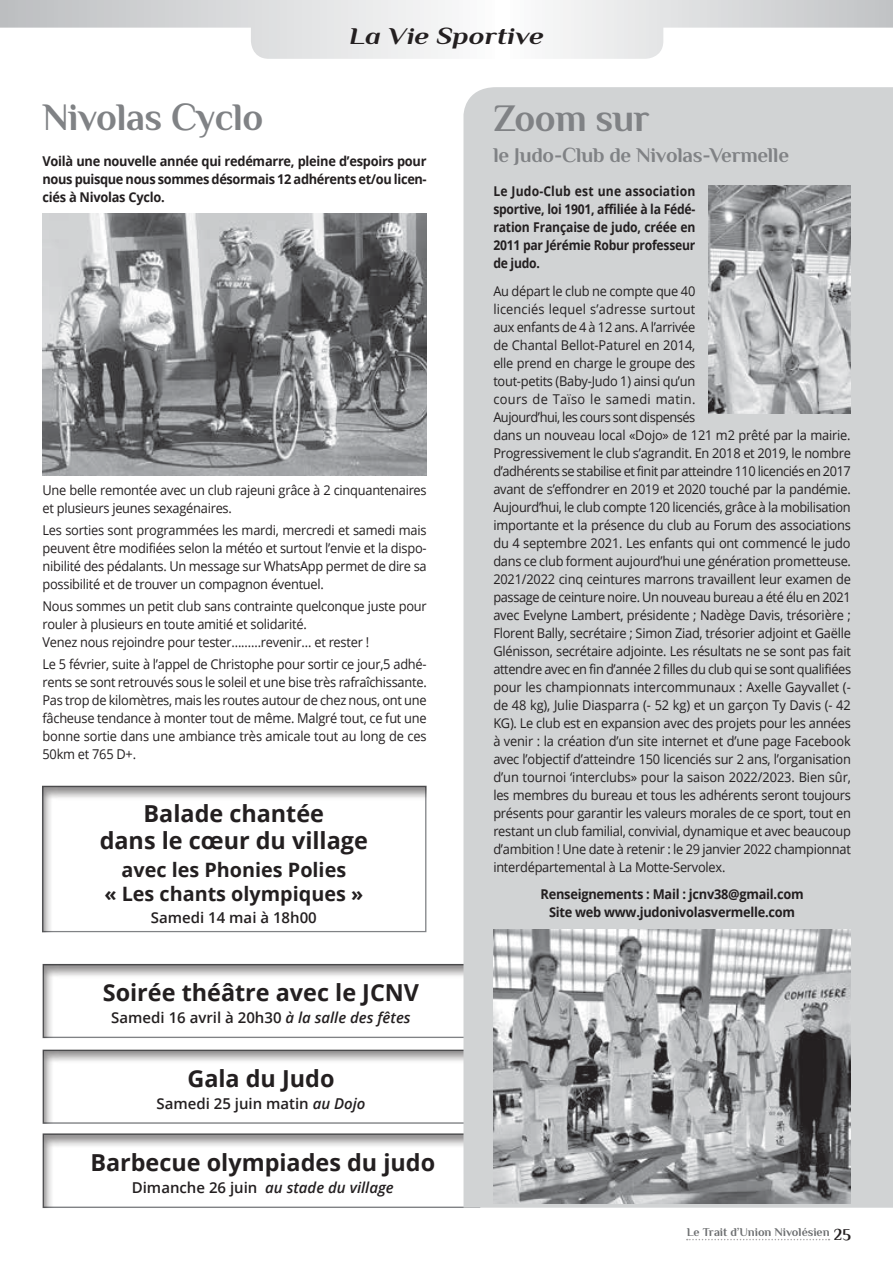
<style>
.page{position:relative;width:893px;height:1263px;background:#fff}
.page>*{position:absolute;margin:0;border:0;box-sizing:border-box;transform-origin:0 0}
.t1{font:700 39px "Philosopher";letter-spacing:-.01em;color:#808285}
.t2{font:italic 700 24px "Philosopher";color:#231f20;scale:1.2 1}
.t3{font:700 23.4px/27.6px "Open Sans";color:#231f20;text-align:center}
.t4{font:700 21px "Philosopher";letter-spacing:-.01em;color:#808285}
.t5{font:700 19.8px/24px "Open Sans";color:#231f20;text-align:center}
.t6{font:600 15px "Open Sans";color:#231f20}
.t7{font:italic 600 15px "Open Sans";color:#231f20}
.t8{font:13.5px/18px "Open Sans";letter-spacing:-.02em;color:#231f20;scale:.95 1}
.t9{font:700 13.5px/18px "Open Sans";letter-spacing:-.02em;color:#231f20;text-align:justify;scale:.95 1}
.t10{font:700 13.5px/18px "Open Sans";letter-spacing:-.02em;color:#231f20;text-align:justify;scale:.9 1}
.t11{font:700 12px "Philosopher";color:#6d6f71}
.s1{font-style:italic}
.s2{font-style:normal}
.s3{font-size:16.5px;color:#231f20}
</style>
<div class="page">
<div style="left:42px;top:962px;width:440px;height:77px;background:#231f20;opacity:.5"></div>
<svg style="left:0;top:0;width:893px;height:59px"></svg>
<svg style="left:687px;top:1239px;width:142px;height:1px"></svg>
<img style="left:43px;top:213px;width:384px;height:262px">
<div style="left:42px;top:1132px;width:440px;height:76px;background:#231f20;opacity:.5"></div>
<div style="left:42px;top:1048px;width:440px;height:76px;background:#231f20;opacity:.5"></div>
<div style="left:463px;top:87px;width:430px;height:1121px;background:#d1d3d4"></div>
<img style="left:493px;top:929px;width:358px;height:274px">
<img style="left:708px;top:186px;width:142px;height:228px">
<div style="left:42px;top:784px;width:385px;height:149px;background:#231f20;opacity:.5"></div>
<h2 class="t2" style="left:349px;top:19px;width:164px">La Vie Sportive</h2>
<h1 class="t1" style="left:43px;top:91px;width:222px">Nivolas Cyclo</h1>
<p class="t9" style="left:43px;top:152px;width:406px">Voilà une nouvelle année qui redémarre, pleine d’espoirs pour nous puisque nous sommes désormais 12 adhérents et/ou licen&shy;ciés à Nivolas Cyclo.</p>
<p class="t8" style="left:43px;top:480px;width:406px">Une belle remontée avec un club rajeuni grâce à 2 cinquantenaires et plusieurs jeunes sexagénaires.</p>
<p class="t8" style="left:43px;top:520px;width:406px;text-align:justify">Les sorties sont programmées les mardi, mercredi et samedi mais peuvent être modifiées selon la météo et surtout l’envie et la dispo&shy;nibilité des pédalants. Un message sur WhatsApp permet de dire sa possibilité et de trouver un compagnon éventuel.</p>
<p class="t8" style="left:43px;top:597px;width:406px">Nous sommes un petit club sans contrainte quelconque juste pour rouler à plusieurs en toute amitié et solidarité.<br>Venez nous rejoindre pour tester………revenir… et rester !</p>
<p class="t8" style="left:43px;top:655px;width:406px;text-align:justify">Le 5 février, suite à l’appel de Christophe pour sortir ce jour,5 adhé&shy;rents se sont retrouvés sous le soleil et une bise très rafraîchissante.<br>Pas trop de kilomètres, mais les routes autour de chez nous, ont une fâcheuse tendance à monter tout de même. Malgré tout, ce fut une bonne sortie dans une ambiance très amicale tout au long de ces 50km et 765 D+.</p>
<h3 class="t3" style="left:100px;top:799px;width:270px">Balade chantée<br>dans le cœur du village</h3>
<h3 class="t5" style="left:104px;top:857px;width:260px">avec les Phonies Polies<br>« Les chants olympiques »</h3>
<p class="t6" style="left:151px;top:907px;width:167px">Samedi 14 mai à 18h00</p>
<h3 class="t3" style="left:103px;top:978px;width:318px">Soirée théâtre avec le JCNV</h3>
<p class="t6" style="left:111px;top:1007px;width:301px">Samedi 16 avril à 20h30 <span class="s1">à la salle des fêtes</span></p>
<h3 class="t3" style="left:187px;top:1063px;width:149px">Gala du Judo</h3>
<p class="t6" style="left:156px;top:1093px;width:211px">Samedi 25 juin matin <span class="s1">au Dojo</span></p>
<h3 class="t3" style="left:90px;top:1148px;width:346px">Barbecue olympiades du judo</h3>
<p class="t7" style="left:132px;top:1177px;width:263px"><span class="s2">Dimanche 26 juin</span> au stade du village</p>
<h1 class="t1" style="left:493px;top:92px;width:158px">Zoom sur</h1>
<h3 class="t4" style="left:493px;top:141px;width:297px">le Judo-Club de Nivolas-Vermelle</h3>
<p class="t10" style="left:493px;top:182px;width:226px">Le Judo-Club est une association sportive, loi 1901, affiliée à la Fédé&shy;ration Française de judo, créée en 2011 par Jérémie Robur professeur de judo.</p>
<p class="t8" style="left:493px;top:282px;width:378px">Au départ le club ne compte que 40<br>licenciés lequel s’adresse surtout<br>aux enfants de 4 à 12 ans. A l’arrivée<br>de Chantal Bellot-Paturel en 2014,<br>elle prend en charge le groupe des<br>tout-petits (Baby-Judo 1) ainsi qu’un<br>cours de Taïso le samedi matin.<br>Aujourd’hui, les cours sont dispensés<br>dans un nouveau local «Dojo» de 121 m2 prêté par la mairie.<br>Progressivement le club s’agrandit. En 2018 et 2019, le nombre d’adhérents se stabilise et finit par atteindre 110 licenciés en 2017 avant de s’effondrer en 2019 et 2020 touché par la pandémie.<br>Aujourd’hui, le club compte 120 licenciés, grâce à la mobilisation importante et la présence du club au Forum des associations du 4 septembre 2021. Les enfants qui ont commencé le judo dans ce club forment aujourd’hui une génération prometteuse.<br>2021/2022 cinq ceintures marrons travaillent leur examen de passage de ceinture noire. Un nouveau bureau a été élu en 2021 avec Evelyne Lambert, présidente ; Nadège Davis, trésorière ; Florent Bally, secrétaire ; Simon Ziad, trésorier adjoint et Gaëlle Glénisson, secrétaire adjointe. Les résultats ne se sont pas fait attendre avec en fin d’année 2 filles du club qui se sont qualifiées pour les championnats intercommunaux : Axelle Gayvallet (- de 48 kg), Julie Diasparra (- 52 kg) et un garçon Ty Davis (- 42<br>KG). Le club est en expansion avec des projets pour les années à venir : la création d’un site internet et d’une page Facebook avec l’objectif d’atteindre 150 licenciés sur 2 ans, l’organisation d’un tournoi ‘interclubs» pour la saison 2022/2023. Bien sûr, les membres du bureau et tous les adhérents seront toujours présents pour garantir les valeurs morales de ce sport, tout en restant un club familial, convivial, dynamique et avec beaucoup d’ambition ! Une date à retenir : le 29 janvier 2022 championnat interdépartemental à La Motte-Servolex.</p>
<p class="t9" style="left:541px;top:884px;width:278px;text-align:center">Renseignements : Mail : jcnv38@gmail.com<br>Site web www.judonivolasvermelle.com</p>
<p class="t11" style="left:687px;top:1224px;width:165px">Le Trait d’Union Nivolésien <span class="s3">25</span></p>
</div>
